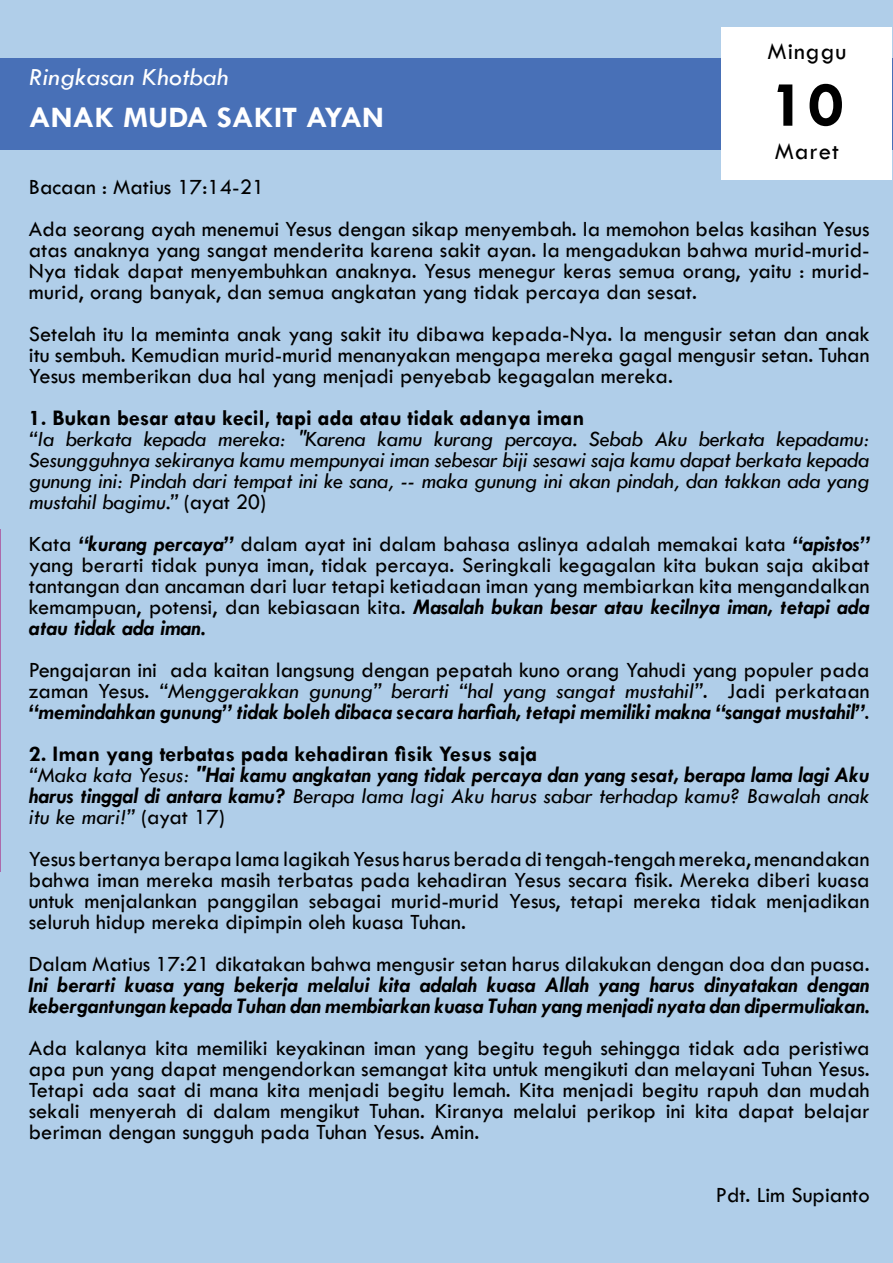
<style>
.page{position:relative;width:893px;height:1263px;background:#b0cee9}
.page>*{position:absolute;margin:0;border:0;box-sizing:border-box;transform-origin:0 0}
.t1{font:700 66.3px "Tw Cen";color:#000}
.t2{font:700 30px "Tw Cen";color:#fff;scale:1.06 1}
.t3{font:italic 25.5px "Tw Cen";color:#fff;scale:1.06 1}
.t4{font:24.9px "Tw Cen";letter-spacing:.04em;color:#000}
.t5{font:22.5px/21px "Tw Cen";color:#000;text-align:justify}
.t6{font:italic 700 22.5px/21px "Tw Cen";color:#000}
.t7{font:italic 22.5px/21px "Tw Cen";letter-spacing:-.01em;color:#000;text-align:justify}
.t8{font:700 22.5px "Tw Cen";color:#000}
.s1{font-style:normal}
.s2{font-weight:700;font-style:italic}
.s3{font-style:italic}
.s4{font-weight:400}
.s5{font-weight:400;font-style:normal}
</style>
<div class="page">
<div style="left:0;top:58px;width:893px;height:91px;background:#4870b7"></div>
<div style="left:722px;top:27px;width:170px;height:153px;background:#fff"></div>
<hr style="left:0;top:529px;width:1px;height:342px;background:#ad6aab">
<p class="t4" style="left:767px;top:37px;width:80px">Minggu</p>
<h1 class="t1" style="left:770px;top:65px;width:75px">10</h1>
<p class="t4" style="left:775px;top:136px;width:66px">Maret</p>
<p class="t5" style="left:29px;top:166px;width:842px;line-height:42px">Bacaan : Matius 17:14-21<br>Ada seorang ayah menemui Yesus dengan sikap menyembah. Ia memohon belas kasihan Yesus</p>
<p class="t5" style="left:29px;top:239px;width:842px">atas anaknya yang sangat menderita karena sakit ayan. Ia mengadukan bahwa murid-murid-Nya tidak dapat menyembuhkan anaknya. Yesus menegur keras semua orang, yaitu : murid&shy;murid, orang banyak, dan semua angkatan yang tidak percaya dan sesat.</p>
<p class="t5" style="left:29px;top:323px;width:842px">Setelah itu Ia meminta anak yang sakit itu dibawa kepada-Nya. Ia mengusir setan dan anak itu sembuh. Kemudian murid-murid menanyakan mengapa mereka gagal mengusir setan. Tuhan Yesus memberikan dua hal yang menjadi penyebab kegagalan mereka.</p>
<p class="t8" style="left:29px;top:404px;width:557px">1. Bukan besar atau kecil, tapi ada atau tidak adanya iman</p>
<p class="t7" style="left:29px;top:428px;width:842px">“Ia berkata kepada mereka: "Karena kamu kurang percaya. Sebab Aku berkata kepadamu:<br>Sesungguhnya sekiranya kamu mempunyai iman sebesar biji sesawi saja kamu dapat berkata kepada gunung ini: Pindah dari tempat ini ke sana, -- maka gunung ini akan pindah, dan takkan ada yang mustahil bagimu.” <span class="s1">(ayat 20)</span></p>
<p class="t5" style="left:29px;top:533px;width:842px">Kata <span class="s2">“kurang percaya”</span> dalam ayat ini dalam bahasa aslinya adalah memakai kata <span class="s2">“apistos” </span>yang berarti tidak punya iman, tidak percaya. Seringkali kegagalan kita bukan saja akibat tantangan dan ancaman dari luar tetapi ketiadaan iman yang membiarkan kita mengandalkan kemampuan, potensi, dan kebiasaan kita. <span class="s2">Masalah bukan besar atau kecilnya iman, tetapi ada atau tidak ada iman.</span></p>
<p class="t5" style="left:29px;top:659px;width:842px">Pengajaran ini ada kaitan langsung dengan pepatah kuno orang Yahudi yang populer pada zaman Yesus. <span class="s3">“Menggerakkan gunung” berarti “hal yang sangat mustahil”</span>. Jadi perkataan <span class="s2">“memindahkan gunung” tidak boleh dibaca secara harfiah, tetapi memiliki makna “sangat mustahil”</span>.</p>
<p class="t6" style="left:29px;top:743px;width:842px"><span class="s1">2. Iman yang terbatas pada kehadiran fisik Yesus saja<br></span><span class="s4">“Maka kata Yesus:</span> "Hai kamu angkatan yang tidak percaya dan yang sesat, berapa lama lagi Aku harus tinggal di antara kamu? <span class="s4">Berapa lama lagi Aku harus sabar terhadap kamu? Bawalah anak itu ke mari!”</span> <span class="s5">(ayat 17)</span></p>
<p class="t5" style="left:29px;top:848px;width:842px">Yesus bertanya berapa lama lagikah Yesus harus berada di tengah-tengah mereka, menandakan bahwa iman mereka masih terbatas pada kehadiran Yesus secara fisik. Mereka diberi kuasa untuk menjalankan panggilan sebagai murid-murid Yesus, tetapi mereka tidak menjadikan seluruh hidup mereka dipimpin oleh kuasa Tuhan.</p>
<p class="t5" style="left:29px;top:953px;width:842px">Dalam Matius 17:21 dikatakan bahwa mengusir setan harus dilakukan dengan doa dan puasa.</p>
<p class="t6" style="left:29px;top:974px;width:842px">Ini berarti kuasa yang bekerja melalui kita adalah kuasa Allah yang harus dinyatakan dengan kebergantungan kepada Tuhan dan membiarkan kuasa Tuhan yang menjadi nyata dan dipermuliakan.</p>
<p class="t5" style="left:29px;top:1037px;width:842px">Ada kalanya kita memiliki keyakinan iman yang begitu teguh sehingga tidak ada peristiwa apa pun yang dapat mengendorkan semangat kita untuk mengikuti dan melayani Tuhan Yesus.<br>Tetapi ada saat di mana kita menjadi begitu lemah. Kita menjadi begitu rapuh dan mudah sekali menyerah di dalam mengikut Tuhan. Kiranya melalui perikop ini kita dapat belajar beriman dengan sungguh pada Tuhan Yesus. Amin.</p>
<p class="t3" style="left:29px;top:62px;width:190px">Ringkasan Khotbah</p>
<h2 class="t2" style="left:29px;top:99px;width:337px">ANAK MUDA SAKIT AYAN</h2>
<p class="t5" style="left:716px;top:1184px;width:155px">Pdt. Lim Supianto</p>
</div>
